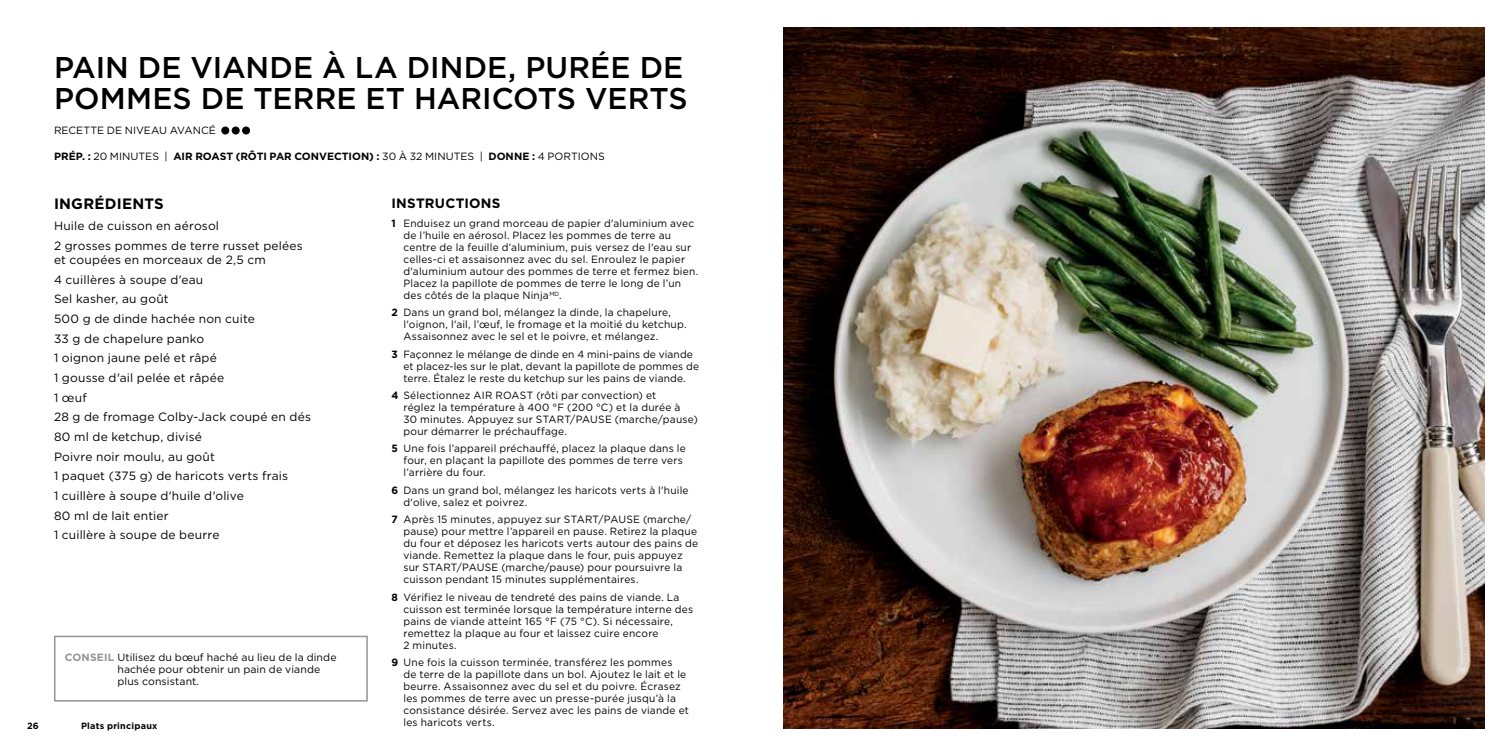
<style>
.page{position:relative;width:1512px;height:756px;background:#fff}
.page>*{position:absolute;margin:0;border:0;box-sizing:border-box;transform-origin:0 0}
.t1{font:500 30px/31.5px "Gotham";color:#000}
.t2{font:700 15px "Gotham";letter-spacing:.015em;color:#000}
.t3{font:700 13.5px "Gotham";letter-spacing:.02em;color:#000}
.t4{font:12px/19.6px "Gotham";letter-spacing:.015em;color:#000}
.t5{font:10.5px/12px "Gotham";letter-spacing:.02em;color:#000}
.t6{font:700 10.5px "Gotham";color:#000}
.t7{font:700 9px "Gotham";letter-spacing:.03em;color:#000}
.s1{font-weight:400}
.s2{font-weight:700}
.s3{font-weight:700;color:#939598}
</style>
<div class="page">
<div style="left:222px;top:127px;width:7px;height:7px;background:#000;border-radius:50%"></div>
<div style="left:221px;top:127px;width:8px;height:7px;border:1px solid #000;border-radius:50%"></div>
<div style="left:232px;top:127px;width:7px;height:7px;background:#000;border-radius:50%"></div>
<div style="left:232px;top:127px;width:8px;height:7px;border:1px solid #000;border-radius:50%"></div>
<div style="left:243px;top:127px;width:7px;height:7px;background:#000;border-radius:50%"></div>
<div style="left:242px;top:127px;width:8px;height:7px;border:1px solid #000;border-radius:50%"></div>
<div style="left:54px;top:636px;width:314px;height:66px;border:2px solid #939598"></div>
<img style="left:783px;top:27px;width:702px;height:702px">
<p class="t7" style="left:27px;top:720px;width:13px">26</p>
<h1 class="t1" style="left:54px;top:51px;width:635px">PAIN DE VIANDE À LA DINDE, PURÉE DE<br>POMMES DE TERRE ET HARICOTS VERTS</h1>
<p class="t5" style="left:54px;top:124px;width:163px">RECETTE DE NIVEAU AVANCÉ</p>
<p class="t6" style="left:54px;top:149px;width:552px">PRÉP. : <span class="s1">20 MINUTES |</span> AIR ROAST (RÔTI PAR CONVECTION) : <span class="s1">30 À 32 MINUTES |</span> DONNE : <span class="s1">4 PORTIONS</span></p>
<p class="t3" style="left:392px;top:194px;width:111px">INSTRUCTIONS</p>
<p class="t5" style="left:403px;top:217px;width:296px;text-indent:-12px"><span class="s2">1</span> Enduisez un grand morceau de papier d'aluminium avec de l’huile en aérosol. Placez les pommes de terre au centre de la feuille d’aluminium, puis versez de l'eau sur celles-ci et assaisonnez avec du sel. Enroulez le papier d'aluminium autour des pommes de terre et fermez bien.<br>Placez la papillote de pommes de terre le long de l’un des côtés de la plaque Ninja<sup>MD</sup>.</p>
<p class="t5" style="left:403px;top:306px;width:285px;text-indent:-12px"><span class="s2">2</span> Dans un grand bol, mélangez la dinde, la chapelure, l'oignon, l'ail, l’œuf, le fromage et la moitié du ketchup.<br>Assaisonnez avec le sel et le poivre, et mélangez.</p>
<p class="t5" style="left:403px;top:348px;width:297px;text-indent:-12px"><span class="s2">3</span> Façonnez le mélange de dinde en 4 mini-pains de viande et placez-les sur le plat, devant la papillote de pommes de terre. Étalez le reste du ketchup sur les pains de viande.</p>
<p class="t5" style="left:403px;top:389px;width:296px;text-indent:-12px"><span class="s2">4</span> Sélectionnez AIR ROAST (rôti par convection) et<br>réglez la température à 400 °F (200 °C) et la durée à<br>30 minutes. Appuyez sur START/PAUSE (marche/pause) pour démarrer le préchauffage.</p>
<p class="t5" style="left:403px;top:443px;width:284px;text-indent:-12px"><span class="s2">5</span> Une fois l’appareil préchauffé, placez la plaque dans le four, en plaçant la papillote des pommes de terre vers l’arrière du four.</p>
<p class="t5" style="left:403px;top:484px;width:287px;text-indent:-12px"><span class="s2">6</span> Dans un grand bol, mélangez les haricots verts à l'huile d'olive, salez et poivrez.</p>
<p class="t5" style="left:403px;top:513px;width:296px;text-indent:-12px"><span class="s2">7</span> Après 15 minutes, appuyez sur START/PAUSE (marche/ pause) pour mettre l’appareil en pause. Retirez la plaque du four et déposez les haricots verts autour des pains de viande. Remettez la plaque dans le four, puis appuyez sur START/PAUSE (marche/pause) pour poursuivre la cuisson pendant 15 minutes supplémentaires.</p>
<p class="t5" style="left:403px;top:591px;width:291px;text-indent:-12px"><span class="s2">8</span> Vérifiez le niveau de tendreté des pains de viande. La cuisson est terminée lorsque la température interne des pains de viande atteint 165 °F (75 °C). Si nécessaire, remettez la plaque au four et laissez cuire encore<br>2 minutes.</p>
<p class="t5" style="left:403px;top:656px;width:287px;text-indent:-12px"><span class="s2">9</span> Une fois la cuisson terminée, transférez les pommes<br>de terre de la papillote dans un bol. Ajoutez le lait et le beurre. Assaisonnez avec du sel et du poivre. Écrasez les pommes de terre avec un presse-purée jusqu’à la consistance désirée. Servez avec les pains de viande et les haricots verts.</p>
<h2 class="t2" style="left:54px;top:194px;width:111px">INGRÉDIENTS</h2>
<p class="t4" style="left:54px;top:216px;width:250px">Huile de cuisson en aérosol<br>2 grosses pommes de terre russet pelées</p>
<p class="t4" style="left:54px;top:250px;width:259px">et coupées en morceaux de 2,5 cm<br>4 cuillères à soupe d'eau<br>Sel kasher, au goût<br>500 g de dinde hachée non cuite<br>33 g de chapelure panko<br>1 oignon jaune pelé et râpé<br>1 gousse d'ail pelée et râpée<br>1 œuf<br>28 g de fromage Colby-Jack coupé en dés<br>80 ml de ketchup, divisé<br>Poivre noir moulu, au goût<br>1 paquet (375 g) de haricots verts frais<br>1 cuillère à soupe d'huile d'olive<br>80 ml de lait entier<br>1 cuillère à soupe de beurre</p>
<p class="t5" style="left:117px;top:651px;width:221px;text-indent:-53px"><span class="s3">CONSEIL</span> Utilisez du bœuf haché au lieu de la dinde hachée pour obtenir un pain de viande plus consistant.</p>
<p class="t7" style="left:81px;top:720px;width:78px">Plats principaux</p>
</div>
